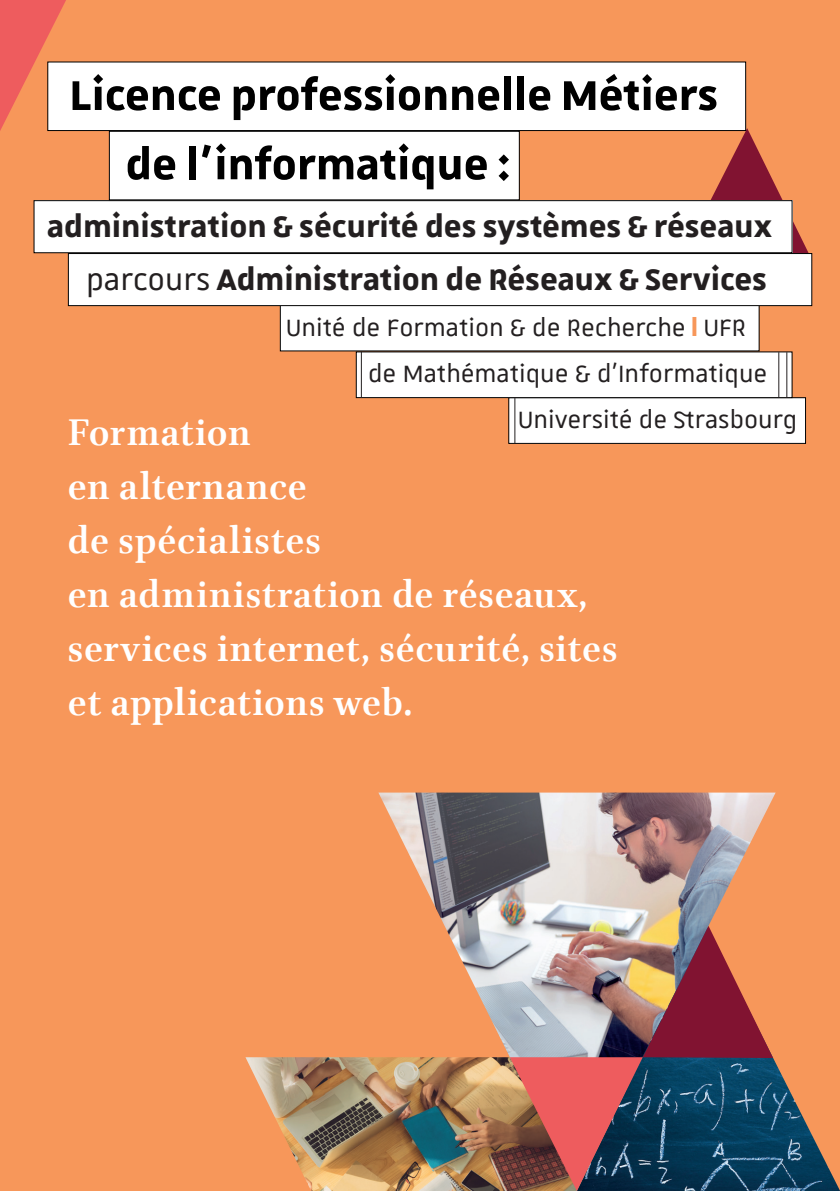
<style>
.page{position:relative;width:840px;height:1191px;background:#fff}
.page>*{position:absolute;margin:0;border:0;box-sizing:border-box;transform-origin:0 0}
.t1{font:700 56px/69.2px "Unistra B";color:#000}
.t2{font:700 42px/54px "Brill";letter-spacing:.02em;color:#fff}
.t3{font:700 40px "Unistra B";color:#231f20}
.t4{font:32px "Unistra B";color:#231f20}
.s1{font-weight:400}
.s2{font-weight:700;color:#f7975a}
</style>
<div class="page">
<div style="left:0;top:0;width:839px;height:1191px;background:#f7975a"></div>
<svg style="left:0;top:0;width:66px;height:131px"></svg>
<img style="left:245px;top:1057px;width:264px;height:134px">
<img style="left:772px;top:1058px;width:67px;height:133px">
<img style="left:378px;top:792px;width:397px;height:266px">
<img style="left:509px;top:926px;width:263px;height:265px">
<svg style="left:679px;top:128px;width:130px;height:125px"></svg>
<div style="left:280px;top:305px;width:478px;height:46px;background:#fff"></div>
<div style="left:68px;top:253px;width:743px;height:53px;background:#fff"></div>
<div style="left:68px;top:253px;width:743px;height:53px;border:1px solid #000"></div>
<div style="left:34px;top:201px;width:757px;height:52px;background:#fff"></div>
<div style="left:34px;top:200px;width:758px;height:53px;border:1px solid #000"></div>
<div style="left:508px;top:398px;width:297px;height:45px;background:#fff"></div>
<div style="left:508px;top:397px;width:297px;height:47px;border:1px solid #000"></div>
<hr style="left:514px;top:398px;width:1px;height:45px;background:#231f20">
<div style="left:48px;top:62px;width:697px;height:69px;background:#fff"></div>
<div style="left:47px;top:62px;width:698px;height:69px;border:1px solid #000"></div>
<div style="left:109px;top:131px;width:410px;height:69px;background:#fff"></div>
<div style="left:109px;top:131px;width:410px;height:69px;border:1px solid #000"></div>
<div style="left:356px;top:352px;width:435px;height:45px;background:#fff"></div>
<div style="left:355px;top:351px;width:437px;height:47px;border:1px solid #000"></div>
<hr style="left:361px;top:351px;width:1px;height:47px;background:#231f20">
<hr style="left:786px;top:352px;width:1px;height:46px;background:#231f20">
<hr style="left:778px;top:352px;width:1px;height:46px;background:#231f20">
<h1 class="t1" style="left:125px;top:59px;width:593px;text-indent:-56px">Licence professionnelle Métiers de l'informatique :</h1>
<p class="t3" style="left:47px;top:204px;width:726px">administration &amp; sécurité des systèmes &amp; réseaux</p>
<p class="t3" style="left:86px;top:257px;width:681px"><span class="s1">parcours</span> Administration de Réseaux &amp; Services</p>
<p class="t4" style="left:285px;top:310px;width:461px">Unité de Formation &amp; de Recherche <span class="s2">l</span> UFR</p>
<p class="t4" style="left:368px;top:357px;width:400px">de Mathématique &amp; d’Informatique</p>
<p class="t4" style="left:517px;top:403px;width:280px">Université de Strasbourg</p>
<p class="t2" style="left:68px;top:406px;width:550px">Formation<br>en alternance<br>de spécialistes<br>en administration de réseaux, services internet, sécurité, sites et applications web.</p>
</div>
